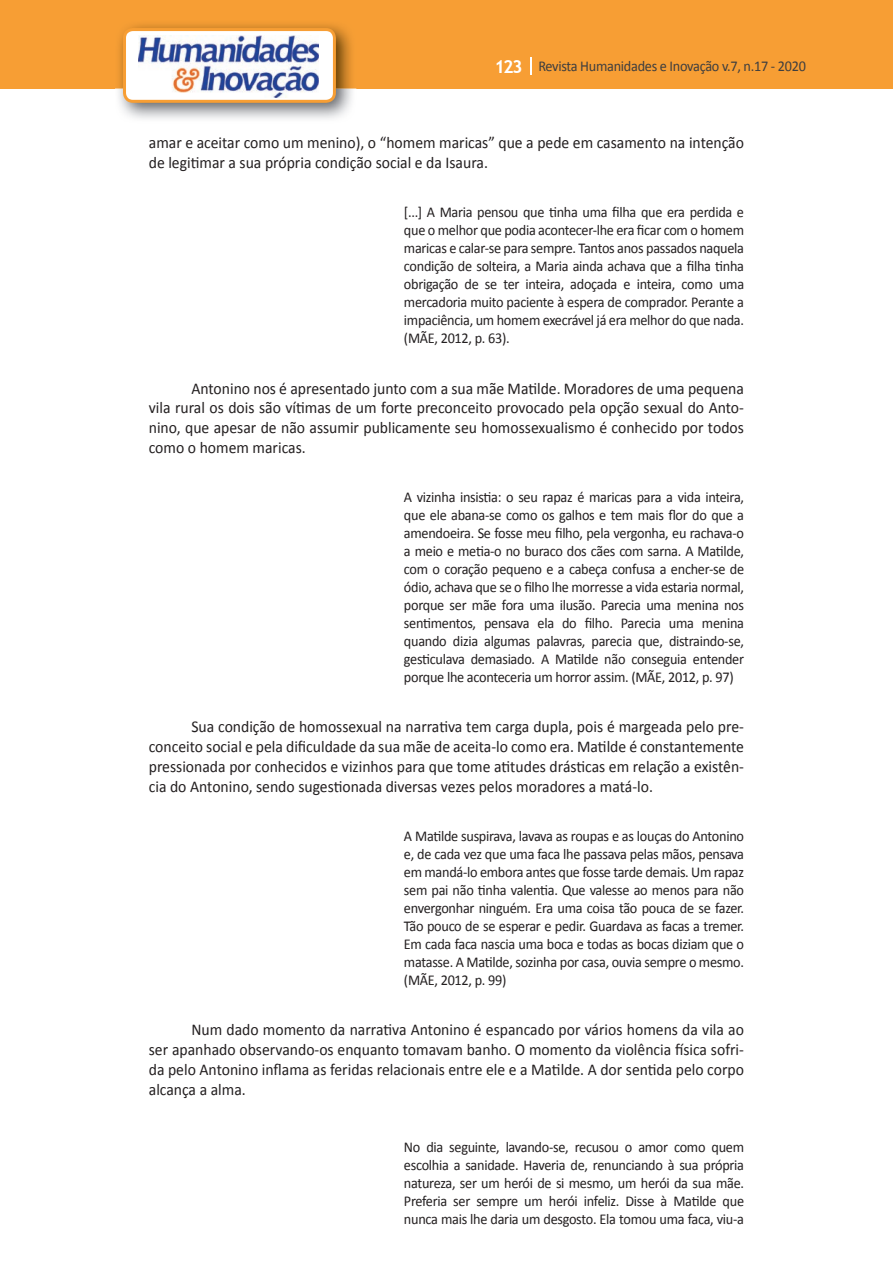
<style>
.page{position:relative;width:893px;height:1263px;background:#fff}
.page>*{position:absolute;margin:0;border:0;box-sizing:border-box;transform-origin:0 0}
.t1{font:16.5px/19.8px "Calibri";color:#231f20;text-align:justify;scale:.95 1}
.t2{font:15px/18px "Calibri";letter-spacing:-.02em;color:#231f20;text-align:justify;scale:.95 1}
.t3{font:15px "Calibri";letter-spacing:-.02em;color:#3e3e3f;scale:.95 1}
.s1{font-family:"Trebuchet MS";font-weight:700;font-size:18px;color:#fff}
</style>
<div class="page">
<div style="left:0;top:0;width:893px;height:88px;background:#f79e34"></div>
<svg style="left:530px;top:57px;width:2px;height:18px"></svg>
<img style="left:115px;top:24px;width:241px;height:95px">
<svg style="left:123px;top:28px;width:213px;height:75px"></svg>
<p class="t3" style="left:495px;top:57px;width:329px"><span class="s1">123</span> Revista Humanidades e Inovação v.7, n.17 - 2020</p>
<p class="t1" style="left:149px;top:133px;width:628px">amar e aceitar como um menino), o “homem maricas” que a pede em casamento na intenção de legitimar a sua própria condição social e da Isaura.</p>
<p class="t2" style="left:404px;top:203px;width:360px">[...] A Maria pensou que tinha uma filha que era perdida e que o melhor que podia acontecer-lhe era ficar com o homem maricas e calar-se para sempre. Tantos anos passados naquela condição de solteira, a Maria ainda achava que a filha tinha obrigação de se ter inteira, adoçada e inteira, como uma mercadoria muito paciente à espera de comprador. Perante a impaciência, um homem execrável já era melhor do que nada. (MÃE, 2012, p. 63).</p>
<p class="t1" style="left:149px;top:378px;width:628px;text-indent:43px">Antonino nos é apresentado junto com a sua mãe Matilde. Moradores de uma pequena vila rural os dois são vítimas de um forte preconceito provocado pela opção sexual do Anto&shy;nino, que apesar de não assumir publicamente seu homossexualismo é conhecido por todos como o homem maricas.</p>
<p class="t2" style="left:404px;top:488px;width:360px">A vizinha insistia: o seu rapaz é maricas para a vida inteira, que ele abana-se como os galhos e tem mais flor do que a amendoeira. Se fosse meu filho, pela vergonha, eu rachava-o a meio e metia-o no buraco dos cães com sarna. A Matilde, com o coração pequeno e a cabeça confusa a encher-se de ódio, achava que se o filho lhe morresse a vida estaria normal, porque ser mãe fora uma ilusão. Parecia uma menina nos sentimentos, pensava ela do filho. Parecia uma menina quando dizia algumas palavras, parecia que, distraindo-se, gesticulava demasiado. A Matilde não conseguia entender porque lhe aconteceria um horror assim. (MÃE, 2012, p. 97)</p>
<p class="t1" style="left:149px;top:717px;width:628px;text-indent:43px">Sua condição de homossexual na narrativa tem carga dupla, pois é margeada pelo pre&shy;conceito social e pela dificuldade da sua mãe de aceita-lo como era. Matilde é constantemente pressionada por conhecidos e vizinhos para que tome atitudes drásticas em relação a existên&shy;cia do Antonino, sendo sugestionada diversas vezes pelos moradores a matá-lo.</p>
<p class="t2" style="left:404px;top:826px;width:360px">A Matilde suspirava, lavava as roupas e as louças do Antonino e, de cada vez que uma faca lhe passava pelas mãos, pensava em mandá-lo embora antes que fosse tarde demais. Um rapaz sem pai não tinha valentia. Que valesse ao menos para não envergonhar ninguém. Era uma coisa tão pouca de se fazer.<br>Tão pouco de se esperar e pedir. Guardava as facas a tremer.<br>Em cada faca nascia uma boca e todas as bocas diziam que o matasse. A Matilde, sozinha por casa, ouvia sempre o mesmo. (MÃE, 2012, p. 99)</p>
<p class="t1" style="left:149px;top:1020px;width:628px;text-indent:43px">Num dado momento da narrativa Antonino é espancado por vários homens da vila ao ser apanhado observando-os enquanto tomavam banho. O momento da violência física sofri&shy;da pelo Antonino inflama as feridas relacionais entre ele e a Matilde. A dor sentida pelo corpo alcança a alma.</p>
<p class="t2" style="left:404px;top:1138px;width:360px">No dia seguinte, lavando-se, recusou o amor como quem escolhia a sanidade. Haveria de, renunciando à sua própria natureza, ser um herói de si mesmo, um herói da sua mãe.<br>Preferia ser sempre um herói infeliz. Disse à Matilde que nunca mais lhe daria um desgosto. Ela tomou uma faca, viu-a</p>
</div>
